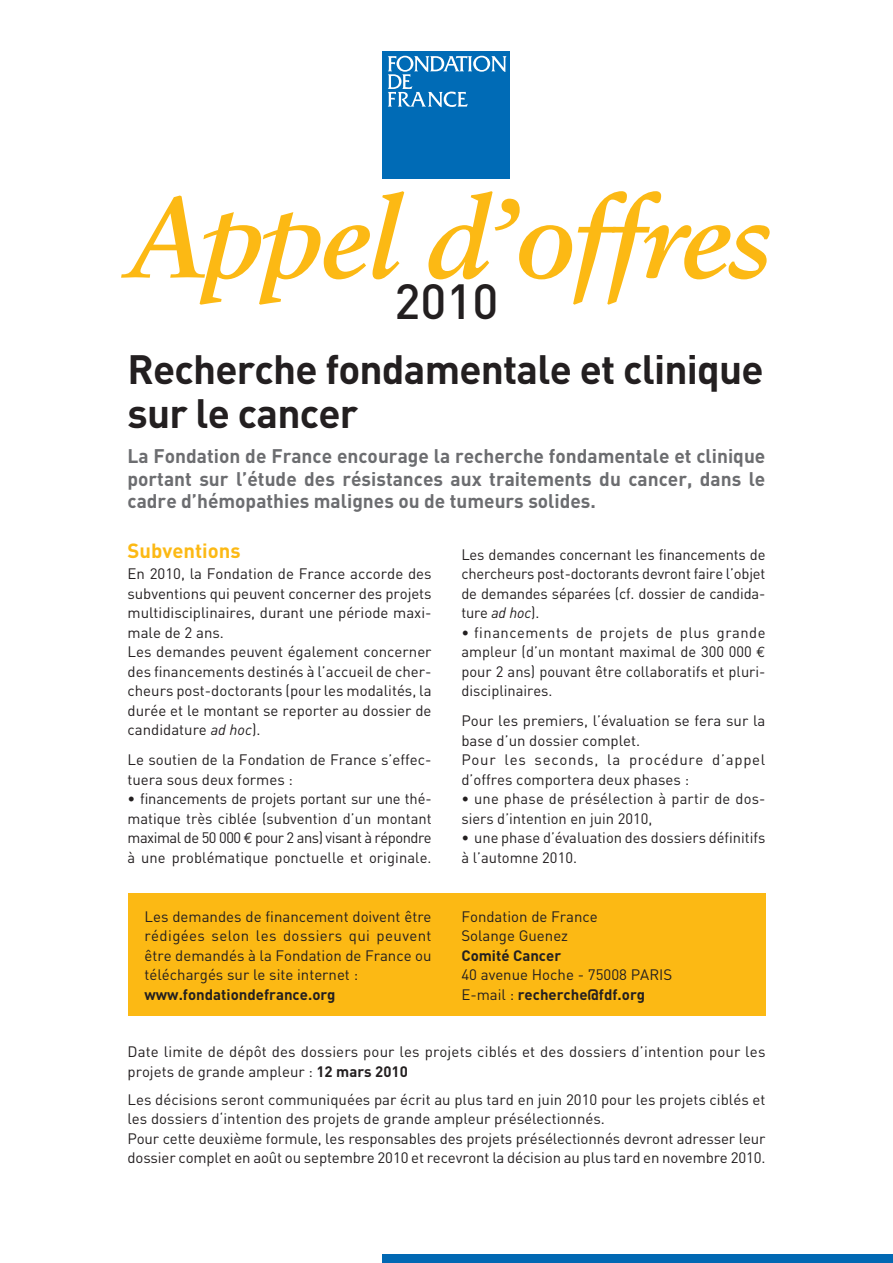
<style>
.page{position:relative;width:893px;height:1263px;background:#fff}
.page>*{position:absolute;margin:0;border:0;box-sizing:border-box;transform-origin:0 0}
.t1{font:italic 700 113.25px "Sabon";letter-spacing:-.03em;color:#fcb914}
.t2{font:500 48.75px "DIN";color:#231f20}
.t3{font:700 40.5px/43.5px "DIN";letter-spacing:-.02em;color:#231f20}
.t4{font:700 20.25px "DIN";color:#fcb914}
.t5{font:700 19.5px/22.5px "DIN";color:#6c6d70;text-align:justify}
.t6{font:15px/19.5px "DIN";color:#231f20}
.s1{font-style:italic}
.s2{font-family:"Euro Mono"}
.s3{font-weight:700}
</style>
<div class="page">
<div style="left:383px;top:51px;width:127px;height:128px;background:#006bb6"></div>
<svg style="left:388px;top:56px;width:119px;height:51px"></svg>
<div style="left:383px;top:1254px;width:510px;height:9px;background:#0168b3"></div>
<div style="left:128px;top:893px;width:637px;height:122px;background:#fcb914"></div>
<p class="t1" style="left:128px;top:191px;width:646px">Appel d’offres</p>
<p class="t2" style="left:394px;top:284px;width:105px">2010</p>
<p class="t3" style="left:128px;top:352px;width:638px">Recherche fondamentale et clinique sur le cancer</p>
<p class="t5" style="left:128px;top:447px;width:639px">La Fondation de France encourage la recherche fondamentale et clinique portant sur l’étude des résistances aux traitements du cancer, dans le cadre d’hémopathies malignes ou de tumeurs solides.</p>
<p class="t4" style="left:128px;top:543px;width:115px">Subventions</p>
<p class="t6" style="left:128px;top:566px;width:306px">En 2010, la Fondation de France accorde des subventions qui peuvent concerner des projets multidisciplinaires, durant une période maxi&shy;male de 2 ans.<br>Les demandes peuvent également concerner des financements destinés à l’accueil de cher&shy;cheurs post-doctorants (pour les modalités, la durée et le montant se reporter au dossier de candidature <span class="s1">ad hoc</span>).</p>
<p class="t6" style="left:128px;top:752px;width:306px">Le soutien de la Fondation de France s’effec&shy;tuera sous deux formes :</p>
<p class="t6" style="left:128px;top:791px;width:306px;text-align:justify">• financements de projets portant sur une thé&shy;matique très ciblée (subvention d’un montant maximal de 50 000 <span class="s2">€</span> pour 2 ans) visant à répondre à une problématique ponctuelle et originale.</p>
<p class="t6" style="left:461px;top:546px;width:306px;text-align:justify">Les demandes concernant les financements de chercheurs post-doctorants devront faire l’objet de demandes séparées (cf. dossier de candida&shy;ture <span class="s1">ad hoc</span>).</p>
<p class="t6" style="left:461px;top:624px;width:306px;text-align:justify">• financements de projets de plus grande ampleur (d’un montant maximal de 300 000 <span class="s2">€ </span>pour 2 ans) pouvant être collaboratifs et pluri&shy;disciplinaires.</p>
<p class="t6" style="left:461px;top:713px;width:306px">Pour les premiers, l’évaluation se fera sur la base d’un dossier complet.<br>Pour les seconds, la procédure d’appel d’offres comportera deux phases :</p>
<p class="t6" style="left:461px;top:791px;width:306px">• une phase de présélection à partir de dos&shy;siers d’intention en juin 2010,</p>
<p class="t6" style="left:461px;top:830px;width:306px">• une phase d’évaluation des dossiers définitifs à l’automne 2010.</p>
<p class="t6" style="left:145px;top:908px;width:289px">Les demandes de financement doivent être rédigées selon les dossiers qui peuvent être demandés à la Fondation de France ou téléchargés sur le site internet : <span class="s3">www.fondationdefrance.org</span></p>
<p class="t6" style="left:461px;top:908px;width:212px">Fondation de France<br>Solange Guenez<br><span class="s3">Comité Cancer<br></span>40 avenue Hoche - 75008 PARIS<br>E-mail : <span class="s3">recherche@fdf.org</span></p>
<p class="t6" style="left:128px;top:1044px;width:639px">Date limite de dépôt des dossiers pour les projets ciblés et des dossiers d’intention pour les projets de grande ampleur : <span class="s3">12 mars 2010</span></p>
<p class="t6" style="left:128px;top:1091px;width:639px">Les décisions seront communiquées par écrit au plus tard en juin 2010 pour les projets ciblés et les dossiers d‘intention des projets de grande ampleur présélectionnés.<br>Pour cette deuxième formule, les responsables des projets présélectionnés devront adresser leur dossier complet en août ou septembre 2010 et recevront la décision au plus tard en novembre 2010.</p>
</div>
